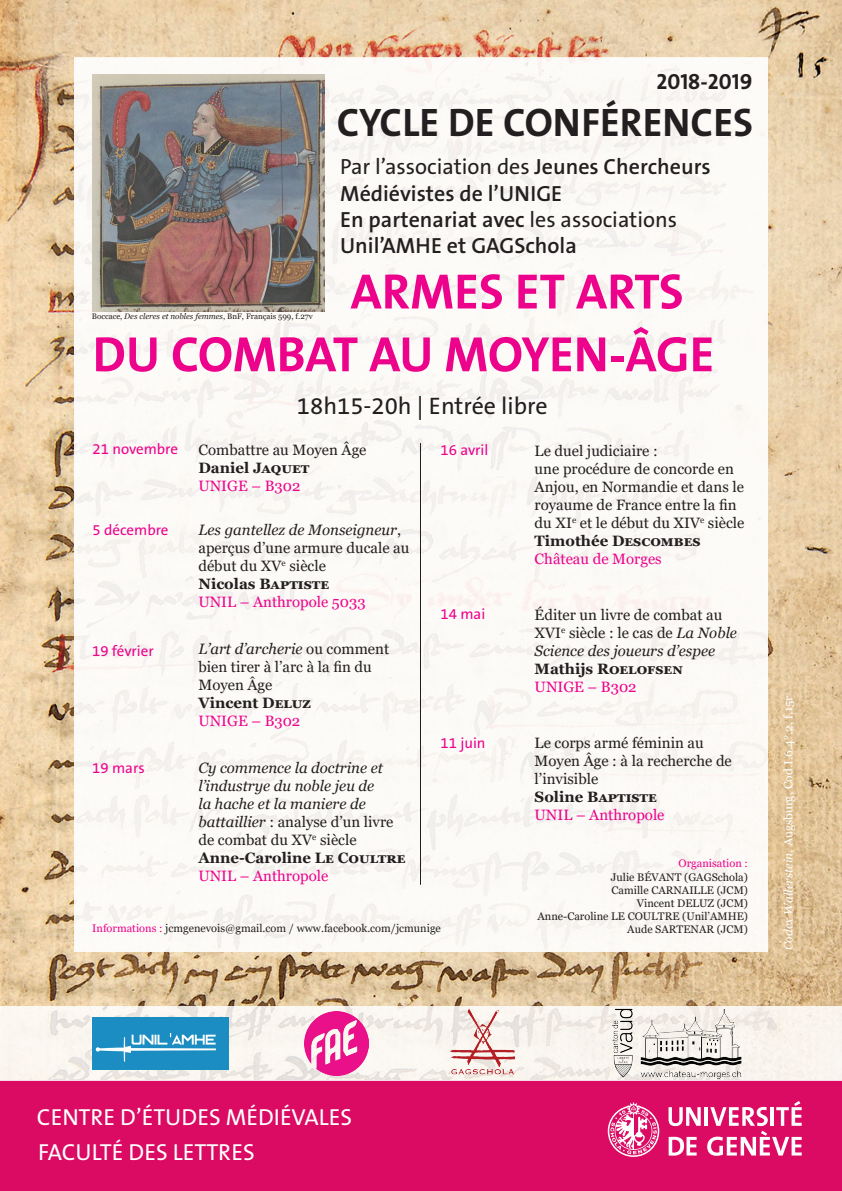
<style>
.page{position:relative;width:842px;height:1191px;background:#fff}
.page>*{position:absolute;margin:0;border:0;box-sizing:border-box;transform-origin:0 0}
.t1{font:50px "The Sans Bold Caps";letter-spacing:-.005em;color:#ed028c}
.t2{font:40px "The Sans Bold Caps";color:#231f20}
.t3{font:24px "The Sans B5 Plain";color:#231f20}
.t4{font:23.3px/34.6px "The Sans Caps";color:#fff}
.t5{font:600 22px/26.4px "The Sans B6";color:#231f20}
.t6{font:22px "The Sans B5 Plain";color:#231f20}
.t7{font:22px "The Sans Bold Caps";color:#231f20}
.t8{font:15px/18px "Georgia";color:#231f20}
.t9{font:italic 15px/18px "Georgia";color:#231f20}
.t10{font:15px "Georgia";color:#ed028c}
.t11{font:700 15px "Georgia";color:#231f20}
.t12{font:15px "The Sans B5 Plain";color:#ed028c}
.t13{font:12px "Georgia";color:#fff}
.t14{font:11px/13.2px "Georgia";color:#231f20;text-align:right}
.t15{font:11px "Georgia";color:#ed028c}
.t16{font:8px "Georgia";color:#231f20}
.s1{font-family:"The Sans B6";font-weight:600}
.s2{font-family:"The Sans B5 Plain";font-weight:400}
.s3{font-style:italic}
.s4{font-weight:700}
.s5{font-style:normal}
.s6{font-weight:700;font-style:normal}
.s7{color:#ed028c}
</style>
<div class="page">
<img style="left:0;top:0;width:842px;height:1006px">
<div style="left:0;top:1080px;width:842px;height:111px;background:#db0a62"></div>
<svg style="left:608px;top:1102px;width:51px;height:54px"></svg>
<svg style="left:668px;top:1107px;width:33px;height:19px"></svg>
<hr style="left:705px;top:1107px;width:3px;height:18px;background:#fff">
<svg style="left:669px;top:1136px;width:28px;height:19px"></svg>
<svg style="left:707px;top:1101px;width:95px;height:54px"></svg>
<div style="left:74px;top:57px;width:694px;height:895px;background:#fcfaf7"></div>
<img style="left:92px;top:74px;width:233px;height:237px">
<svg style="left:0;top:1006px;width:842px;height:74px;fill:#f9f5ef"></svg>
<img style="left:446px;top:1003px;width:73px;height:73px">
<img style="left:92px;top:1017px;width:136px;height:52px">
<img style="left:305px;top:1011px;width:63px;height:64px">
<img style="left:601px;top:1006px;width:146px;height:75px">
<hr style="left:420px;top:443px;width:1px;height:441px;background:#231f20">
<h3 class="t7" style="left:656px;top:63px;width:97px">2018-2019</h3>
<h2 class="t2" style="left:337px;top:89px;width:418px">CYCLE DE CONFÉRENCES</h2>
<h3 class="t6" style="left:340px;top:155px;width:372px">Par l’association des <span class="s1">Jeunes Chercheurs</span></h3>
<h3 class="t5" style="left:340px;top:181px;width:338px">Médiévistes de l’UNIGE<br>En partenariat avec <span class="s2">les associations<br></span>Unil’AMHE et GAGSchola</h3>
<p class="t16" style="left:92px;top:312px;width:222px">Boccace, <span class="s3">Des cleres et nobles femmes</span>, BnF, Français 599, f.27v</p>
<h1 class="t1" style="left:350px;top:250px;width:335px">ARMES ET ARTS</h1>
<h1 class="t1" style="left:93px;top:312px;width:623px">DU COMBAT AU MOYEN-ÂGE</h1>
<p class="t12" style="left:93px;top:441px;width:87px">21 novembre</p>
<p class="t12" style="left:93px;top:522px;width:77px">5 décembre</p>
<p class="t12" style="left:92px;top:643px;width:63px">19 février</p>
<p class="t12" style="left:92px;top:760px;width:54px">19 mars</p>
<h3 class="t3" style="left:297px;top:394px;width:252px">18h15-20h | Entrée libre</h3>
<p class="t8" style="left:198px;top:441px;width:170px">Combattre au Moyen Âge</p>
<p class="t11" style="left:198px;top:458px;width:112px">Daniel Jaquet</p>
<p class="t10" style="left:198px;top:476px;width:103px">UNIGE – B302</p>
<p class="t12" style="left:441px;top:442px;width:49px">16 avril</p>
<p class="t8" style="left:535px;top:442px;width:211px">Le duel judiciaire :<br>une procédure de concorde en<br>Anjou, en Normandie et dans le royaume de France entre la fin du XI<sup>e</sup> et le début du XIV<sup>e</sup> siècle<br><span class="s4">Timothée Descombes</span></p>
<p class="t10" style="left:535px;top:549px;width:129px">Château de Morges</p>
<p class="t8" style="left:535px;top:606px;width:204px">Éditer un livre de combat au<br>XVI<sup>e</sup> siècle : le cas de <span class="s3">La Noble<br>Science des joueurs d’espee</span></p>
<p class="t11" style="left:535px;top:659px;width:150px">Mathijs Roelofsen</p>
<p class="t10" style="left:535px;top:677px;width:103px">UNIGE – B302</p>
<p class="t8" style="left:198px;top:521px;width:212px"><span class="s3">Les gantellez de Monseigneur</span>, aperçus d’une armure ducale au début du XV<sup>e</sup> siècle<br><span class="s4">Nicolas Baptiste</span></p>
<p class="t10" style="left:198px;top:593px;width:169px">UNIL – Anthropole 5033</p>
<p class="t8" style="left:198px;top:640px;width:192px"><span class="s3">L’art d’archerie</span> ou comment bien tirer à l’arc à la fin du<br>Moyen Âge</p>
<p class="t11" style="left:198px;top:693px;width:114px">Vincent Deluz</p>
<p class="t10" style="left:198px;top:712px;width:103px">UNIGE – B302</p>
<p class="t9" style="left:198px;top:759px;width:209px">Cy commence la doctrine et l’industrye du noble jeu de<br>la hache et la maniere de battaillier <span class="s5">: analyse d’un livre de combat du XV</span><sup>e</sup> <span class="s5">siècle<br></span><span class="s6">Anne-Caroline Le Coultre</span></p>
<p class="t10" style="left:198px;top:867px;width:131px">UNIL – Anthropole</p>
<p class="t12" style="left:441px;top:606px;width:46px">14 mai</p>
<p class="t8" style="left:535px;top:734px;width:199px">Le corps armé féminin au<br>Moyen Âge : à la recherche de l’invisible</p>
<p class="t11" style="left:535px;top:787px;width:124px">Soline Baptiste</p>
<p class="t10" style="left:535px;top:806px;width:131px">UNIL – Anthropole</p>
<p class="t12" style="left:441px;top:735px;width:46px">11 juin</p>
<p class="t15" style="left:678px;top:857px;width:71px">Organisation :</p>
<p class="t14" style="left:537px;top:870px;width:212px">Julie BÉVANT (GAGSchola)<br>Camille CARNAILLE (JCM)<br>Vincent DELUZ (JCM)<br>Anne-Caroline LE COULTRE (Unil’AMHE)</p>
<p class="t14" style="left:92px;top:922px;width:350px"><span class="s7">Informations :</span> jcmgenevois@gmail.com / www.facebook.com/jcmunige</p>
<p class="t14" style="left:627px;top:923px;width:122px">Aude SARTENAR (JCM)</p>
<p class="t13" style="left:781px;top:950px;width:256px;rotate:-90deg"><span class="s3">Codex Wallerstein</span>, Augsburg, Cod.I.6.4°.2, f.15r</p>
<h3 class="t4" style="left:37px;top:1099px;width:317px">CENTRE D’ÉTUDES MÉDIÉVALES<br>FACULTÉ DES LETTRES</h3>
</div>
